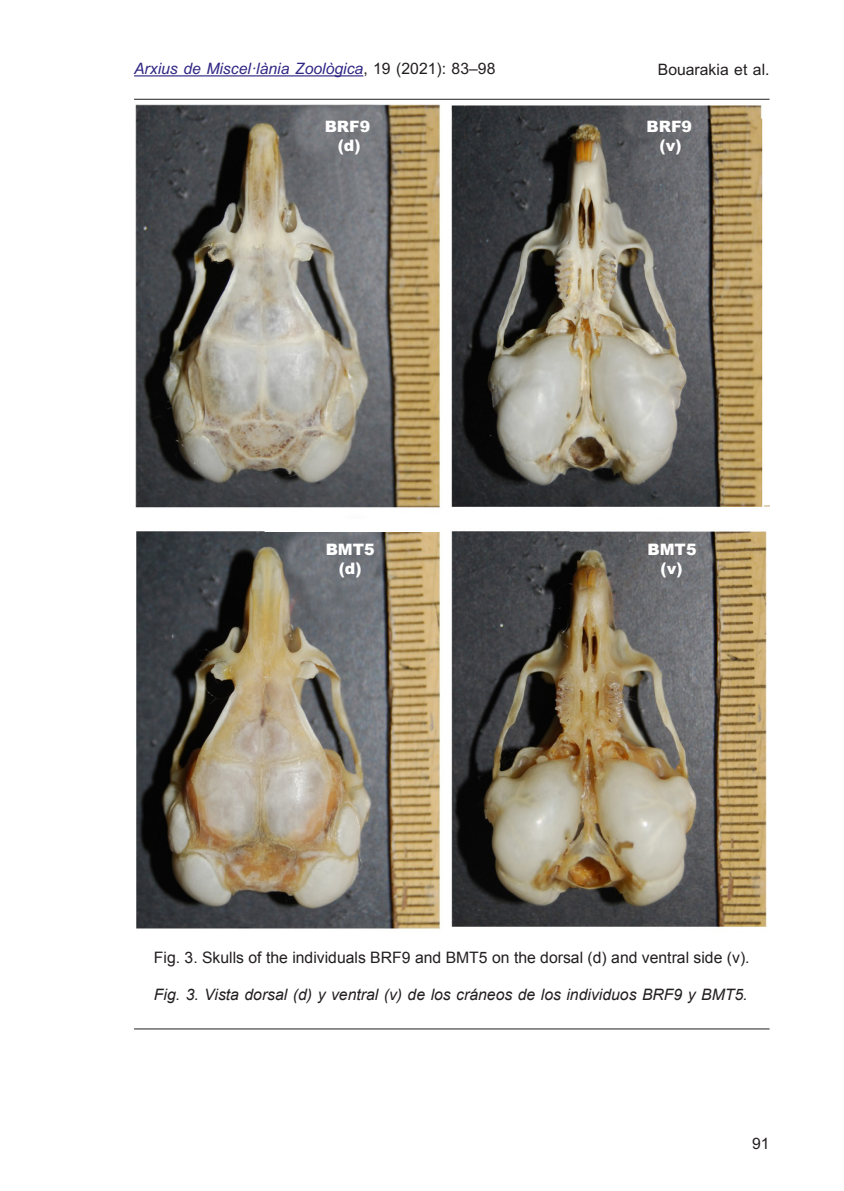
<style>
.page{position:relative;width:844px;height:1191px;background:#fff}
.page>*{position:absolute;margin:0;border:0;box-sizing:border-box;transform-origin:0 0}
.Peu_1_ang{font:15.75px "Arial";color:#231f20}
.Peu_2_esp{font:italic 15.75px "Arial";color:#231f20}
.t1{font:15.75px "Arial Italic MT2";color:#302784}
.Normal_1º_ang{font:900 15.75px "Arial";color:#fff}
.t2{font:15.75px "Arial MT2";color:#231f20}
.Normal_1º_ang-2{font:15.75px "Arial Black 2";color:#fff}
.s1{font-family:"Arial MT2";color:#231f20}
</style>
<div class="page">
<hr style="left:134px;top:75px;width:229px;height:1px;background:#302784">
<img style="left:134px;top:98px;width:635px;height:832px">
<hr style="left:134px;top:99px;width:635px;height:1px;background:#231f20">
<hr style="left:134px;top:1028px;width:635px;height:1px;background:#231f20">
<p class="t1" style="left:134px;top:58px;width:363px">Arxius de Miscel·lània Zoològica<span class="s1">, 19 (2021): 83–98</span></p>
<p class="t2" style="left:657px;top:59px;width:113px">Bouarakia et al.</p>
<p class="Normal_1º_ang-2" style="left:324px;top:115px;width:47px">BRF9</p>
<p class="Normal_1º_ang-2" style="left:646px;top:115px;width:47px">BRF9</p>
<p class="Normal_1º_ang" style="left:338px;top:134px;width:24px">(d)</p>
<p class="Normal_1º_ang" style="left:659px;top:134px;width:23px">(v)</p>
<p class="Normal_1º_ang" style="left:325px;top:538px;width:50px">BMT5</p>
<p class="Normal_1º_ang" style="left:647px;top:538px;width:50px">BMT5</p>
<p class="Normal_1º_ang" style="left:339px;top:557px;width:24px">(d)</p>
<p class="Normal_1º_ang" style="left:660px;top:557px;width:23px">(v)</p>
<p class="Peu_1_ang" style="left:154px;top:946px;width:597px">Fig. 3. Skulls of the individuals BRF9 and BMT5 on the dorsal (d) and ventral side (v).</p>
<p class="Peu_2_esp" style="left:154px;top:984px;width:595px">Fig. 3. Vista dorsal (d) y ventral (v) de los cráneos de los individuos BRF9 y BMT5.</p>
<p class="t2" style="left:751px;top:1133px;width:19px">91</p>
</div>
